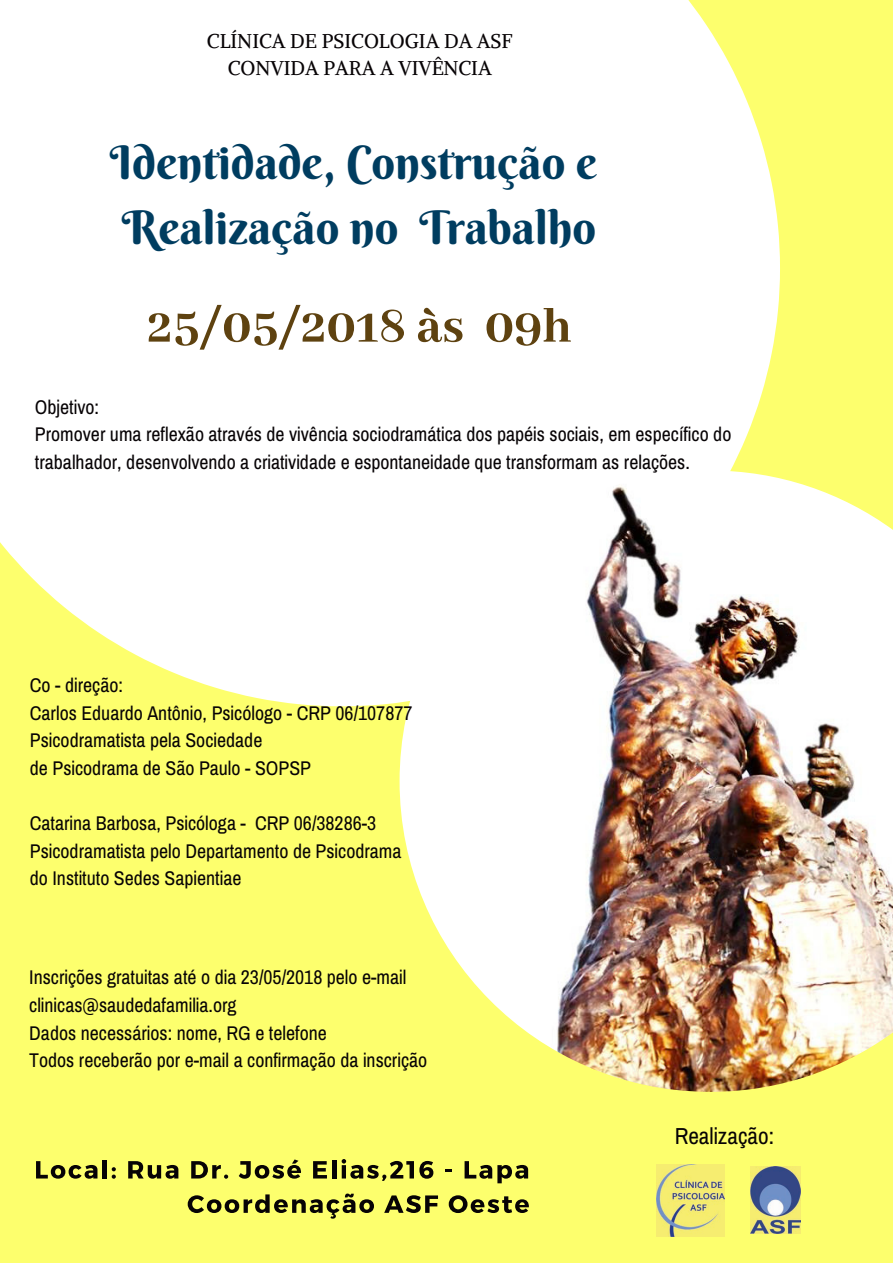
<style>
.page{position:relative;width:893px;height:1263px;background:#fdff6d}
.page>*{position:absolute;margin:0;border:0;box-sizing:border-box;transform-origin:0 0}
.t1{font:800 52.95px "Abhaya Libre";color:#5e4210}
.t2{font:46.35px/64.7px "Berkshire Swash";color:#003d60}
.t3{font:23.17px "Archivo Narrow";color:#070305}
.t4{font:19.88px/27.6px "Archivo Narrow";color:#070305}
.t5{font:19.88px/27.6px "Alike";color:#070305;text-align:center}
</style>
<div class="page">
<div style="left:0;top:0;width:780px;height:706px;background:#fff"></div>
<img style="left:400px;top:470px;width:493px;height:622px">
<svg style="left:36px;top:1161px;width:61px;height:18px"></svg>
<hr style="left:103px;top:1160px;width:4px;height:18px;background:#070305">
<svg style="left:112px;top:1167px;width:4px;height:12px"></svg>
<svg style="left:128px;top:1161px;width:50px;height:18px"></svg>
<svg style="left:191px;top:1161px;width:37px;height:18px"></svg>
<svg style="left:239px;top:1159px;width:62px;height:20px"></svg>
<svg style="left:313px;top:1161px;width:14px;height:17px"></svg>
<hr style="left:332px;top:1160px;width:4px;height:18px;background:#070305">
<svg style="left:342px;top:1159px;width:91px;height:22px"></svg>
<svg style="left:445px;top:1169px;width:7px;height:3px"></svg>
<svg style="left:465px;top:1161px;width:63px;height:22px"></svg>
<svg style="left:188px;top:1193px;width:186px;height:26px"></svg>
<svg style="left:384px;top:1195px;width:54px;height:18px"></svg>
<svg style="left:449px;top:1195px;width:80px;height:18px"></svg>
<img style="left:750px;top:1167px;width:50px;height:66px">
<img style="left:657px;top:1164px;width:67px;height:72px">
<p class="t5" style="left:207px;top:27px;width:307px">CLÍNICA DE PSICOLOGIA DA ASF<br>CONVIDA PARA A VIVÊNCIA</p>
<h2 class="t2" style="left:110px;top:130px;width:489px">Identidade, Construção e<br>Realização no Trabalho</h2>
<h1 class="t1" style="left:147px;top:297px;width:426px">25/05/2018 às 09h</h1>
<p class="t4" style="left:35px;top:393px;width:698px">Objetivo:<br>Promover uma reflexão através de vivência sociodramática dos papéis sociais, em específico do trabalhador, desenvolvendo a criatividade e espontaneidade que transformam as relações.</p>
<p class="t4" style="left:30px;top:671px;width:384px">Co - direção:<br>Carlos Eduardo Antônio, Psicólogo - CRP 06/107877<br>Psicodramatista pela Sociedade<br>de Psicodrama de São Paulo - SOPSP</p>
<p class="t4" style="left:30px;top:809px;width:373px">Catarina Barbosa, Psicóloga - CRP 06/38286-3<br>Psicodramatista pelo Departamento de Psicodrama do Instituto Sedes Sapientiae</p>
<p class="t4" style="left:29px;top:963px;width:399px">Inscrições gratuitas até o dia 23/05/2018 pelo e-mail clinicas@saudedafamilia.org<br>Dados necessários: nome, RG e telefone<br>Todos receberão por e-mail a confirmação da inscrição</p>
<p class="t3" style="left:675px;top:1122px;width:101px">Realização:</p>
</div>
